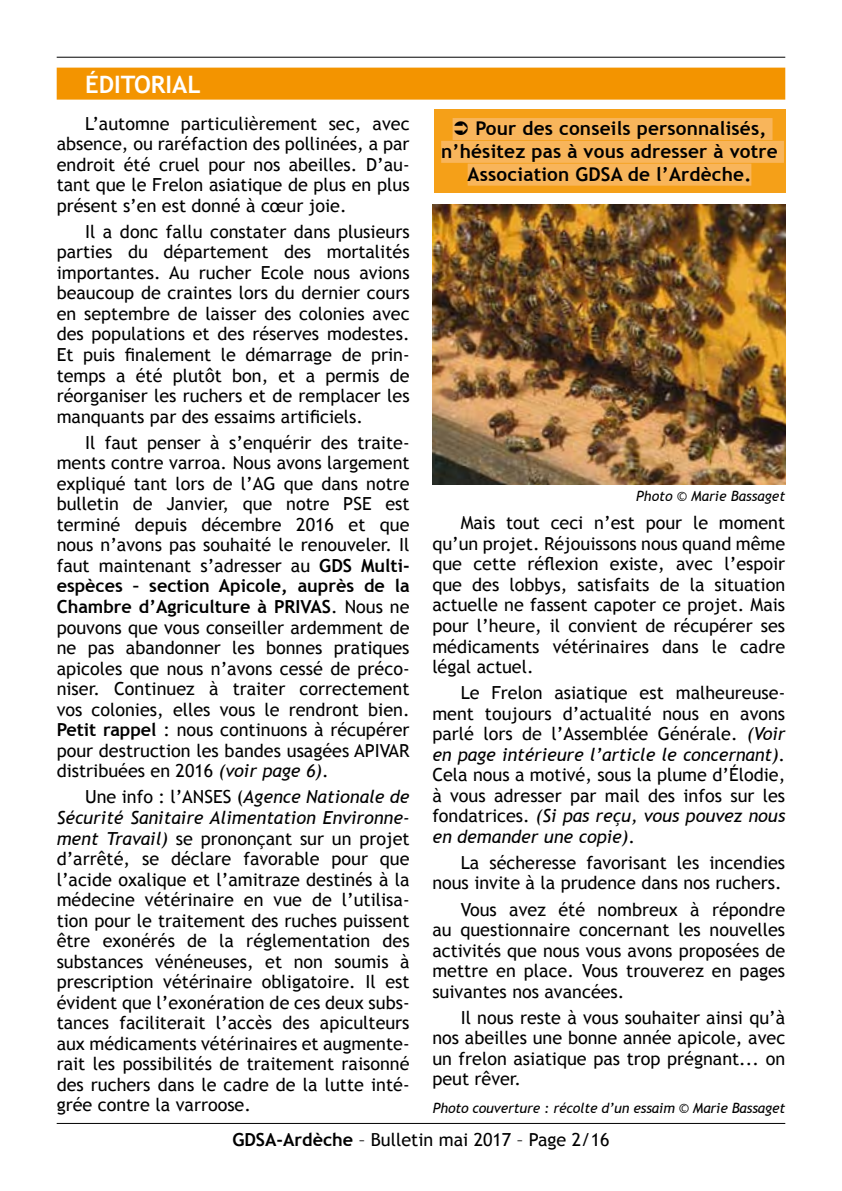
<style>
.page{position:relative;width:842px;height:1191px;background:#fff}
.page>*{position:absolute;margin:0;border:0;box-sizing:border-box;transform-origin:0 0}
.t1{font:700 24px "Trebuchet MS";color:#fff}
.t2{font:700 19px "Trebuchet MS";letter-spacing:.01em;color:#000}
.t3{font:18px/20.6px "Trebuchet MS";color:#000;text-align:justify}
.t4{font:italic 14px "Trebuchet MS";letter-spacing:-.01em;color:#000}
.s1{font-weight:700}
.s2{font-style:italic}
</style>
<div class="page">
<hr style="left:57px;top:57px;width:728px;height:1px;background:#000">
<hr style="left:57px;top:1123px;width:728px;height:1px;background:#000">
<div style="left:57px;top:68px;width:728px;height:32px;background:#f39400"></div>
<img style="left:433px;top:204px;width:352px;height:281px">
<div style="left:434px;top:109px;width:351px;height:83px;background:#f5a018"></div>
<div style="left:453px;top:118px;width:319px;height:22px;background:#f8b55b"></div>
<div style="left:441px;top:141px;width:343px;height:22px;background:#f8b55b"></div>
<div style="left:468px;top:164px;width:283px;height:22px;background:#f8b55b"></div>
<h1 class="t1" style="left:85px;top:70px;width:117px">ÉDITORIAL</h1>
<p class="t3" style="left:57px;top:113px;width:354px;text-indent:28px">L’automne particulièrement sec, avec absence, ou raréfaction des pollinées, a par endroit été cruel pour nos abeilles. D’au‑ tant que le Frelon asiatique de plus en plus présent s’en est donné à cœur joie.</p>
<p class="t3" style="left:57px;top:221px;width:354px;text-indent:28px">Il a donc fallu constater dans plusieurs parties du département des mortalités importantes. Au rucher Ecole nous avions beaucoup de craintes lors du dernier cours en septembre de laisser des colonies avec des populations et des réserves modestes.<br>Et puis finalement le démarrage de prin‑ temps a été plutôt bon, et a permis de réorganiser les ruchers et de remplacer les manquants par des essaims artificiels.</p>
<p class="t3" style="left:57px;top:432px;width:354px;text-indent:28px">Il faut penser à s’enquérir des traite‑ ments contre varroa. Nous avons largement expliqué tant lors de l’AG que dans notre bulletin de Janvier, que notre PSE est terminé depuis décembre 2016 et que nous n’avons pas souhaité le renouveler. Il faut maintenant s’adresser au <span class="s1">GDS Multi&shy;espèces – section Apicole, auprès de la Chambre d’Agriculture à PRIVAS</span>. Nous ne pouvons que vous conseiller ardemment de ne pas abandonner les bonnes pratiques apicoles que nous n’avons cessé de préco‑ niser. Continuez à traiter correctement vos colonies, elles vous le rendront bien.<br><span class="s1">Petit rappel</span> : nous continuons à récupérer pour destruction les bandes usagées APIVAR distribuées en 2016 <span class="s2">(voir page 6)</span>.</p>
<p class="t3" style="left:57px;top:787px;width:354px;text-indent:28px">Une info : l’ANSES (<span class="s2">Agence Nationale de Sécurité Sanitaire Alimentation Environne&shy;ment Travail)</span> se prononçant sur un projet d’arrêté, se déclare favorable pour que l’acide oxalique et l’amitraze destinés à la médecine vétérinaire en vue de l’utilisa‑ tion pour le traitement des ruches puissent être exonérés de la réglementation des substances vénéneuses, et non soumis à prescription vétérinaire obligatoire. Il est évident que l’exonération de ces deux subs‑ tances faciliterait l’accès des apiculteurs aux médicaments vétérinaires et augmente‑ rait les possibilités de traitement raisonné des ruchers dans le cadre de la lutte inté‑ grée contre la varroose.</p>
<p class="t2" style="left:475px;top:116px;width:292px">Pour des conseils personnalisés,</p>
<p class="t2" style="left:441px;top:139px;width:338px">n’hésitez pas à vous adresser à votre</p>
<p class="t2" style="left:468px;top:162px;width:285px">Association GDSA de l’Ardèche.</p>
<p class="t4" style="left:636px;top:487px;width:150px">Photo © Marie Bassaget</p>
<p class="t3" style="left:432px;top:513px;width:354px;text-indent:28px">Mais tout ceci n’est pour le moment qu’un projet. Réjouissons nous quand même que cette réflexion existe, avec l’espoir que des lobbys, satisfaits de la situation actuelle ne fassent capoter ce projet. Mais pour l’heure, il convient de récupérer ses médicaments vétérinaires dans le cadre légal actuel.</p>
<p class="t3" style="left:432px;top:683px;width:354px;text-indent:28px">Le Frelon asiatique est malheureuse‑ ment toujours d’actualité nous en avons parlé lors de l’Assemblée Générale. <span class="s2">(Voir en page intérieure l’article le concernant)</span>.<br>Cela nous a motivé, sous la plume d’Élodie, à vous adresser par mail des infos sur les fondatrices. <span class="s2">(Si pas reçu, vous pouvez nous en demander une copie)</span>.</p>
<p class="t3" style="left:432px;top:852px;width:354px;text-align:right">La sécheresse favorisant les incendies nous invite à la prudence dans nos ruchers.</p>
<p class="t3" style="left:432px;top:899px;width:354px;text-indent:28px">Vous avez été nombreux à répondre au questionnaire concernant les nouvelles activités que nous vous avons proposées de mettre en place. Vous trouverez en pages suivantes nos avancées.</p>
<p class="t3" style="left:432px;top:1007px;width:354px;text-indent:28px">Il nous reste à vous souhaiter ainsi qu’à nos abeilles une bonne année apicole, avec un frelon asiatique pas trop prégnant... on peut rêver.</p>
<p class="t4" style="left:433px;top:1100px;width:354px">Photo couverture : récolte d’un essaim © Marie Bassaget</p>
<p class="t3" style="left:232px;top:1129px;width:379px"><span class="s1">GDSA-Ardèche</span> – Bulletin mai 2017 – Page 2/16</p>
</div>
